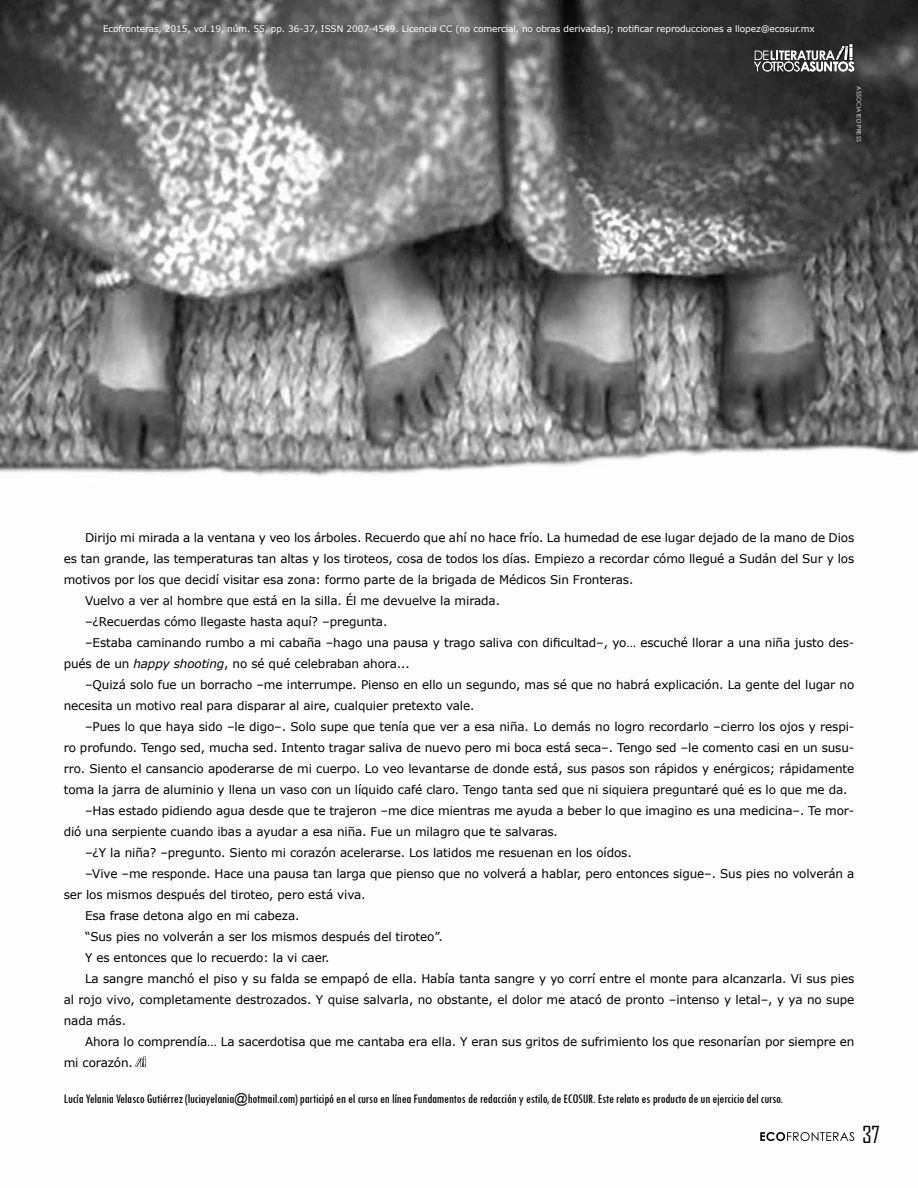
<style>
.page{position:relative;width:918px;height:1188px;background:#fff}
.page>*{position:absolute;margin:0;border:0;box-sizing:border-box;transform-origin:0 0}
.t1{font:22.5px "Agency FB";color:#000}
.t2{font:condensed 13.5px "Tw Cen";letter-spacing:-.01em;color:#000}
.t3{font:12px "Verdana";letter-spacing:-.01em;color:#000}
.t4{font:9px "Verdana";letter-spacing:-.01em;color:#fff}
.t5{font:6px "Century Gothic";letter-spacing:.01em;color:#fff}
.s1{font-style:italic}
</style>
<div class="page">
<img style="left:0;top:0;width:918px;height:1142px">
<svg style="left:760px;top:1132px;width:94px;height:9px"></svg>
<svg style="left:754px;top:44px;width:100px;height:27px"></svg>
<svg style="left:135px;top:1057px;width:11px;height:10px"></svg>
<p class="t4" style="left:103px;top:23px;width:713px">Ecofronteras, 2015, vol.19, núm. 55, pp. 36-37, ISSN 2007-4549. Licencia CC (no comercial, no obras derivadas); notificar reproducciones a llopez@ecosur.mx</p>
<p class="t5" style="left:863px;top:86px;width:57px;rotate:90deg">ASSOCIATED PRESS</p>
<p class="t3" style="left:85px;top:529px;width:771px">Dirijo mi mirada a la ventana y veo los árboles. Recuerdo que ahí no hace frío. La humedad de ese lugar dejado de la mano de Dios</p>
<p class="t3" style="left:64px;top:550px;width:792px">es tan grande, las temperaturas tan altas y los tiroteos, cosa de todos los días. Empiezo a recordar cómo llegué a Sudán del Sur y los</p>
<p class="t3" style="left:64px;top:571px;width:571px">motivos por los que decidí visitar esa zona: formo parte de la brigada de Médicos Sin Fronteras.</p>
<p class="t3" style="left:85px;top:592px;width:417px">Vuelvo a ver al hombre que está en la silla. Él me devuelve la mirada.</p>
<p class="t3" style="left:85px;top:613px;width:304px">–¿Recuerdas cómo llegaste hasta aquí? –pregunta.</p>
<p class="t3" style="left:85px;top:634px;width:771px">–Estaba caminando rumbo a mi cabaña –hago una pausa y trago saliva con dificultad–, yo… escuché llorar a una niña justo des-</p>
<p class="t3" style="left:64px;top:655px;width:347px">pués de un <span class="s1">happy shooting</span>, no sé qué celebraban ahora...</p>
<p class="t3" style="left:85px;top:676px;width:771px">–Quizá solo fue un borracho –me interrumpe. Pienso en ello un segundo, mas sé que no habrá explicación. La gente del lugar no</p>
<p class="t3" style="left:64px;top:697px;width:412px">necesita un motivo real para disparar al aire, cualquier pretexto vale.</p>
<p class="t3" style="left:85px;top:718px;width:771px">–Pues lo que haya sido –le digo–. Solo supe que tenía que ver a esa niña. Lo demás no logro recordarlo –cierro los ojos y respi-</p>
<p class="t3" style="left:64px;top:739px;width:792px">ro profundo. Tengo sed, mucha sed. Intento tragar saliva de nuevo pero mi boca está seca–. Tengo sed –le comento casi en un susu-</p>
<p class="t3" style="left:64px;top:760px;width:792px">rro. Siento el cansancio apoderarse de mi cuerpo. Lo veo levantarse de donde está, sus pasos son rápidos y enérgicos; rápidamente</p>
<p class="t3" style="left:64px;top:781px;width:785px">toma la jarra de aluminio y llena un vaso con un líquido café claro. Tengo tanta sed que ni siquiera preguntaré qué es lo que me da.</p>
<p class="t3" style="left:85px;top:802px;width:771px">–Has estado pidiendo agua desde que te trajeron –me dice mientras me ayuda a beber lo que imagino es una medicina–. Te mor-</p>
<p class="t3" style="left:64px;top:823px;width:496px">dió una serpiente cuando ibas a ayudar a esa niña. Fue un milagro que te salvaras.</p>
<p class="t3" style="left:85px;top:844px;width:548px">–¿Y la niña? –pregunto. Siento mi corazón acelerarse. Los latidos me resuenan en los oídos.</p>
<p class="t3" style="left:85px;top:865px;width:771px">–Vive –me responde. Hace una pausa tan larga que pienso que no volverá a hablar, pero entonces sigue–. Sus pies no volverán a</p>
<p class="t3" style="left:64px;top:886px;width:303px">ser los mismos después del tiroteo, pero está viva.</p>
<p class="t3" style="left:85px;top:907px;width:216px">Esa frase detona algo en mi cabeza.</p>
<p class="t3" style="left:85px;top:928px;width:359px">“Sus pies no volverán a ser los mismos después del tiroteo”.</p>
<p class="t3" style="left:85px;top:949px;width:246px">Y es entonces que lo recuerdo: la vi caer.</p>
<p class="t3" style="left:85px;top:970px;width:771px">La sangre manchó el piso y su falda se empapó de ella. Había tanta sangre y yo corrí entre el monte para alcanzarla. Vi sus pies</p>
<p class="t3" style="left:64px;top:991px;width:792px">al rojo vivo, completamente destrozados. Y quise salvarla, no obstante, el dolor me atacó de pronto –intenso y letal–, y ya no supe</p>
<p class="t3" style="left:64px;top:1012px;width:64px">nada más.</p>
<p class="t3" style="left:85px;top:1033px;width:771px">Ahora lo comprendía… La sacerdotisa que me cantaba era ella. Y eran sus gritos de sufrimiento los que resonarían por siempre en</p>
<p class="t3" style="left:64px;top:1054px;width:71px">mi corazón.</p>
<p class="t2" style="left:64px;top:1091px;width:721px">Lucía Yelania Velasco Gutiérrez (luciayelania@hotmail.com) participó en el curso en línea Fundamentos de redacción y estilo, de ECOSUR. Este relato es producto de un ejercicio del curso.</p>
<p class="t1" style="left:862px;top:1121px;width:19px">37</p>
</div>
